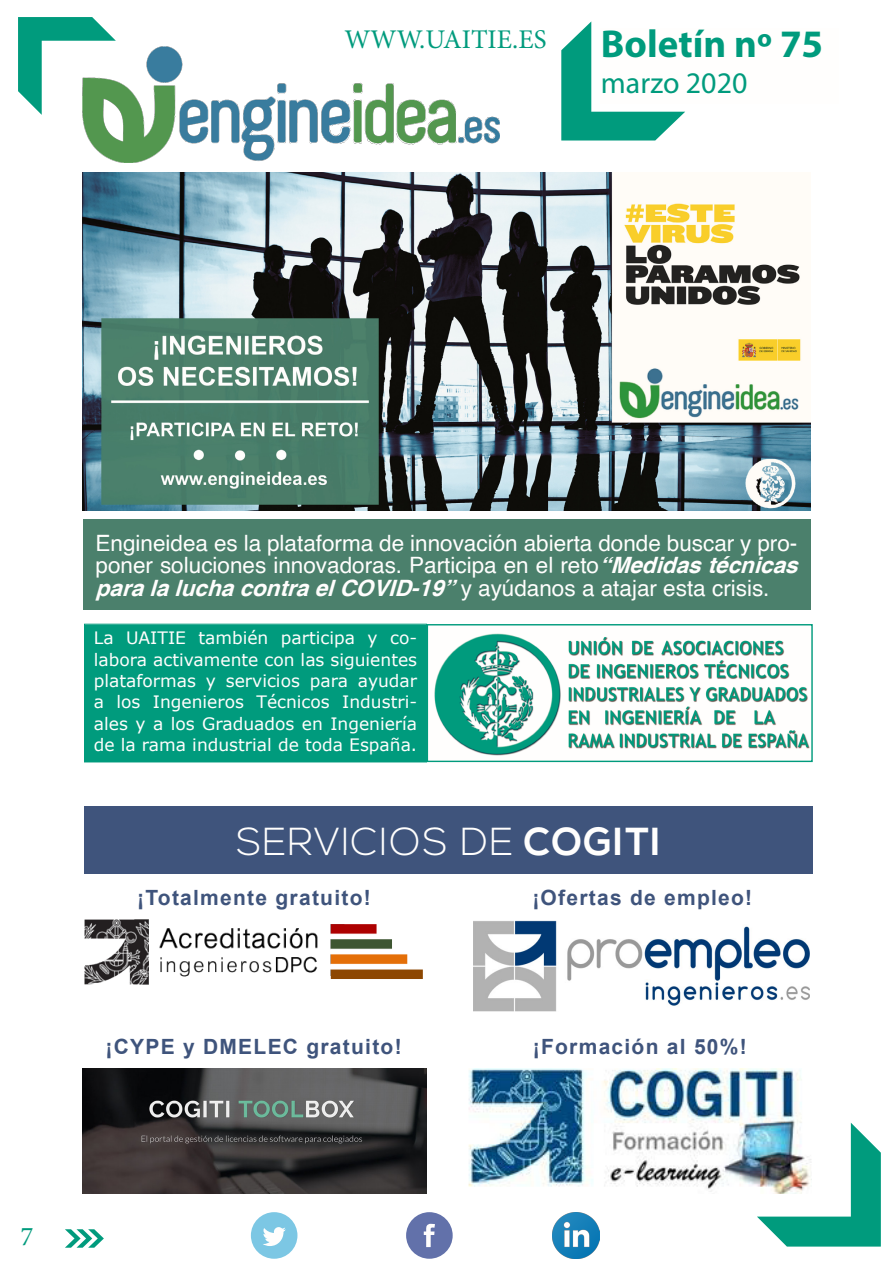
<style>
.page{position:relative;width:893px;height:1263px;background:#fff}
.page>*{position:absolute;margin:0;border:0;box-sizing:border-box;transform-origin:0 0}
.t1{font:300 39px "Nexa";letter-spacing:.03em;color:#fffefd}
.t2{font:700 39px "Myriad Pro";color:#009b7d}
.t3{font:30px "Myriad Pro";color:#009b7d}
.t4{font:27px "Minion Pro";color:#009b7d}
.t5{font:22.5px/22.5px "Helvetica";color:#fffefd}
.t6{font:700 21px "Arial";letter-spacing:.06em;color:#3f547c}
.t7{font:17.1px/21.3px "Verdana";color:#fffefd;text-align:justify}
.s1{font-weight:700;font-style:italic}
.s2{font-weight:700}
</style>
<div class="page">
<svg style="left:65px;top:1229px;width:39px;height:19px"></svg>
<div style="left:406px;top:1212px;width:47px;height:47px;background:#6271aa;border-radius:50%"></div>
<svg style="left:424px;top:1224px;width:11px;height:23px"></svg>
<div style="left:251px;top:1212px;width:46px;height:47px;background:#7cc7e4;border-radius:50%"></div>
<svg style="left:263px;top:1227px;width:23px;height:19px"></svg>
<img style="left:553px;top:1212px;width:46px;height:47px">
<svg style="left:757px;top:1123px;width:124px;height:123px"></svg>
<svg style="left:18px;top:17px;width:98px;height:98px"></svg>
<svg style="left:561px;top:21px;width:124px;height:120px"></svg>
<div style="left:84px;top:624px;width:343px;height:138px;background:#009b7d"></div>
<div style="left:85px;top:625px;width:341px;height:136px;border:1px solid #009b7d"></div>
<img style="left:434px;top:633px;width:376px;height:123px">
<div style="left:427px;top:624px;width:386px;height:138px;border:1px solid #009b7d"></div>
<img style="left:473px;top:920px;width:337px;height:91px">
<img style="left:468px;top:1068px;width:344px;height:126px">
<img style="left:84px;top:919px;width:339px;height:65px">
<div style="left:83px;top:519px;width:727px;height:91px;background:#4b806c"></div>
<img style="left:83px;top:46px;width:416px;height:117px">
<img style="left:82px;top:1068px;width:345px;height:126px">
<img style="left:83px;top:173px;width:727px;height:337px">
<div style="left:84px;top:806px;width:729px;height:68px;background:#3f547c"></div>
<h3 class="t4" style="left:344px;top:21px;width:204px">WWW.UAITIE.ES</h3>
<h1 class="t2" style="left:601px;top:19px;width:224px">Boletín nº 75</h1>
<h2 class="t3" style="left:601px;top:65px;width:148px">marzo 2020</h2>
<h3 class="t5" style="left:96px;top:532px;width:712px">Engineidea es la plataforma de innovación abierta donde buscar y pro&shy;poner soluciones innovadoras. Participa en el reto<span class="s1">“Medidastécnicas paralaluchacontraelCOVID-19”</span>y ay ú d a n o s a at aj a r e s t a c r i s i s .</h3>
<p class="t7" style="left:94px;top:627px;width:325px">La UAITIE también participa y co&shy;labora activamente con las siguientes plataformas y servicios para ayudar a los Ingenieros Técnicos Industri&shy;ales y a los Graduados en Ingeniería de la rama industrial de toda España.</p>
<h1 class="t1" style="left:237px;top:819px;width:426px">SERVICIOS DE <span class="s2">COGITI</span></h1>
<p class="t6" style="left:137px;top:883px;width:235px">¡Totalmente gratuito!</p>
<p class="t6" style="left:532px;top:883px;width:221px">¡Ofertas de empleo!</p>
<p class="t6" style="left:106px;top:1032px;width:298px">¡CYPE y DMELEC gratuito!</p>
<p class="t6" style="left:533px;top:1032px;width:215px">¡Formación al 50%!</p>
<h3 class="t4" style="left:21px;top:1218px;width:14px">7</h3>
</div>
